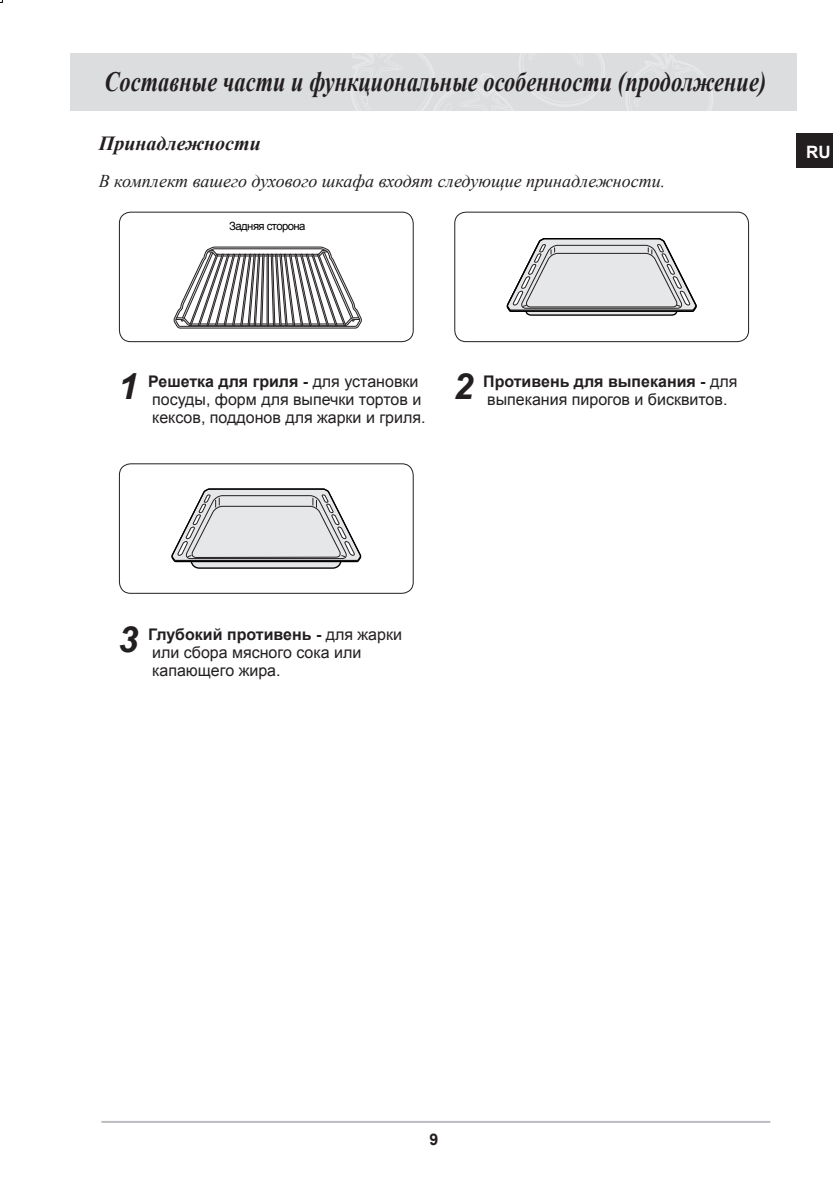
<style>
.page{position:relative;width:833px;height:1193px;background:#fff}
.page>*{position:absolute;margin:0;border:0;box-sizing:border-box;transform-origin:0 0}
.t1{font:italic 700 36px "Arial";color:#231f20}
.t2{font:italic 700 28px "Times New Roman";color:#231f20;scale:.8 1}
.t3{font:italic 700 20px "Times New Roman";color:#231f20}
.t4{font:italic 18px "Times New Roman";color:#231f20}
.t5{font:700 17px "Arial";color:#fff}
.t6{font:16px/18px "Arial";color:#231f20}
.t7{font:700 16px "Arial";color:#231f20}
.t8{font:11.4px "Arial";letter-spacing:-.05em;color:#000}
.s1{font-weight:700}
</style>
<div class="page">
<div style="left:70px;top:53px;width:726px;height:57px;background:#dcdddf"></div>
<hr style="left:101px;top:1120px;width:669px;height:2px;background:#bcbdc0">
<div style="left:796px;top:133px;width:37px;height:35px;background:#231f20"></div>
<svg style="left:118px;top:211px;width:296px;height:130px"></svg>
<svg style="left:454px;top:211px;width:296px;height:130px"></svg>
<svg style="left:118px;top:463px;width:296px;height:130px"></svg>
<h2 class="t2" style="left:104px;top:62px;width:829px">Составные части и функциональные особенности (продолжение)</h2>
<p class="t3" style="left:99px;top:129px;width:164px">Принадлежности</p>
<p class="t4" style="left:99px;top:168px;width:568px">В комплект вашего духового шкафа входят следующие принадлежности.</p>
<p class="t8" style="left:229px;top:219px;width:78px">Задняя сторона</p>
<p class="t5" style="left:806px;top:140px;width:26px">RU</p>
<h1 class="t1" style="left:118px;top:362px;width:22px">1</h1>
<p class="t6" style="left:148px;top:372px;width:279px"><span class="s1">Решетка для гриля -</span> для установки посуды, форм для выпечки тортов и кексов, поддонов для жарки и гриля.</p>
<h1 class="t1" style="left:453px;top:362px;width:22px">2</h1>
<p class="t6" style="left:483px;top:372px;width:256px"><span class="s1">Противень для выпекания -</span> для выпекания пирогов и бисквитов.</p>
<h1 class="t1" style="left:118px;top:616px;width:22px">3</h1>
<p class="t6" style="left:148px;top:625px;width:255px"><span class="s1">Глубокий противень -</span> для жарки или сбора мясного сока или капающего жира.</p>
<p class="t7" style="left:429px;top:1128px;width:10px">9</p>
</div>
